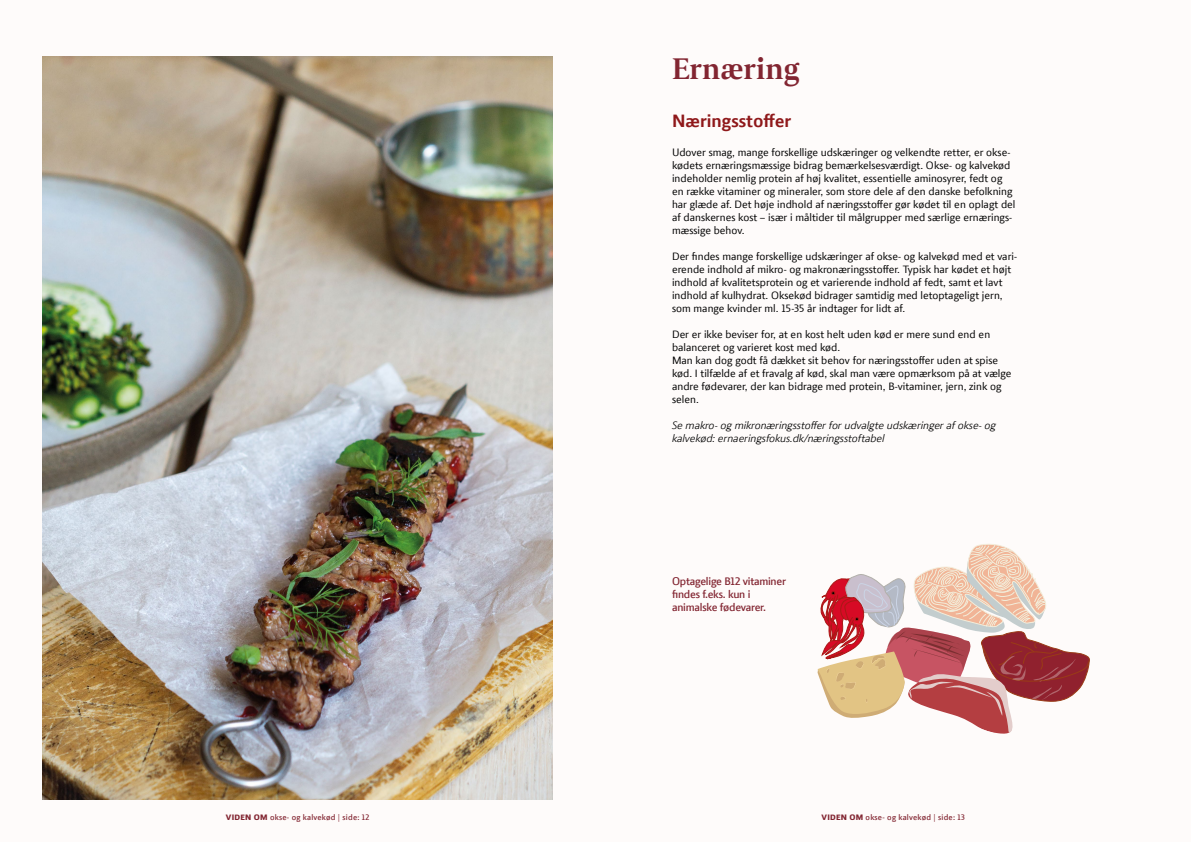
<style>
.page{position:relative;width:1191px;height:842px;background:#fff}
.page>*{position:absolute;margin:0;border:0;box-sizing:border-box;transform-origin:0 0}
.t1{font:700 30px "LF Press Serif Offc";color:#822531}
.t2{font:700 18px "LF Press Sans Offc";color:#8f181a}
.t3{font:500 11px/13px "LF Press Sans Offc";color:#000}
.t4{font:italic 11px/13px "LF Press Sans Offc";color:#000}
.t5{font:700 11px/13.2px "LF Press Sans Offc d";letter-spacing:-.02em;color:#822531}
.t6{font:700 8px "LF Press Sans Offc d";letter-spacing:.025em;color:#822531}
.s1{font-family:"LF Press Sans Offc";font-weight:900}
</style>
<div class="page">
<div style="left:0;top:0;width:604px;height:842px;background:#fefbfa"></div>
<div style="left:587px;top:0;width:604px;height:842px;background:#fefbfa"></div>
<img style="left:43px;top:57px;width:510px;height:742px">
<svg style="left:817px;top:544px;width:273px;height:190px"></svg>
<h1 class="t1" style="left:672px;top:51px;width:128px">Ernæring</h1>
<h2 class="t2" style="left:672px;top:110px;width:121px">Næringsstoffer</h2>
<p class="t3" style="left:672px;top:145px;width:345px">Udover smag, mange forskellige udskæringer og velkendte retter, er okse&shy;kødets ernæringsmæssige bidrag bemærkelsesværdigt. Okse- og kalvekød indeholder nemlig protein af høj kvalitet, essentielle aminosyrer, fedt og en række vitaminer og mineraler, som store dele af den danske befolkning har glæde af. Det høje indhold af næringsstoffer gør kødet til en oplagt del af danskernes kost – især i måltider til målgrupper med særlige ernærings&shy;mæssige behov.</p>
<p class="t3" style="left:672px;top:249px;width:346px">Der findes mange forskellige udskæringer af okse- og kalvekød med et vari&shy;erende indhold af mikro- og makronæringsstoffer. Typisk har kødet et højt indhold af kvalitetsprotein og et varierende indhold af fedt, samt et lavt indhold af kulhydrat. Oksekød bidrager samtidig med letoptageligt jern, som mange kvinder ml. 15-35 år indtager for lidt af.</p>
<p class="t3" style="left:672px;top:327px;width:341px">Der er ikke beviser for, at en kost helt uden kød er mere sund end en balanceret og varieret kost med kød.<br>Man kan dog godt få dækket sit behov for næringsstoffer uden at spise kød. I tilfælde af et fravalg af kød, skal man være opmærksom på at vælge andre fødevarer, der kan bidrage med protein, B-vitaminer, jern, zink og selen.</p>
<p class="t4" style="left:672px;top:418px;width:325px">Se makro- og mikronæringsstoffer for udvalgte udskæringer af okse- og kalvekød: ernaeringsfokus.dk/næringsstoftabel</p>
<p class="t5" style="left:672px;top:574px;width:115px">Optagelige B12 vitaminer findes f.eks. kun i animalske fødevarer.</p>
<p class="t6" style="left:226px;top:812px;width:145px"><span class="s1">VIDEN OM</span> okse- og kalvekød | side: 12</p>
<p class="t6" style="left:821px;top:812px;width:145px"><span class="s1">VIDEN OM</span> okse- og kalvekød | side: 13</p>
</div>
